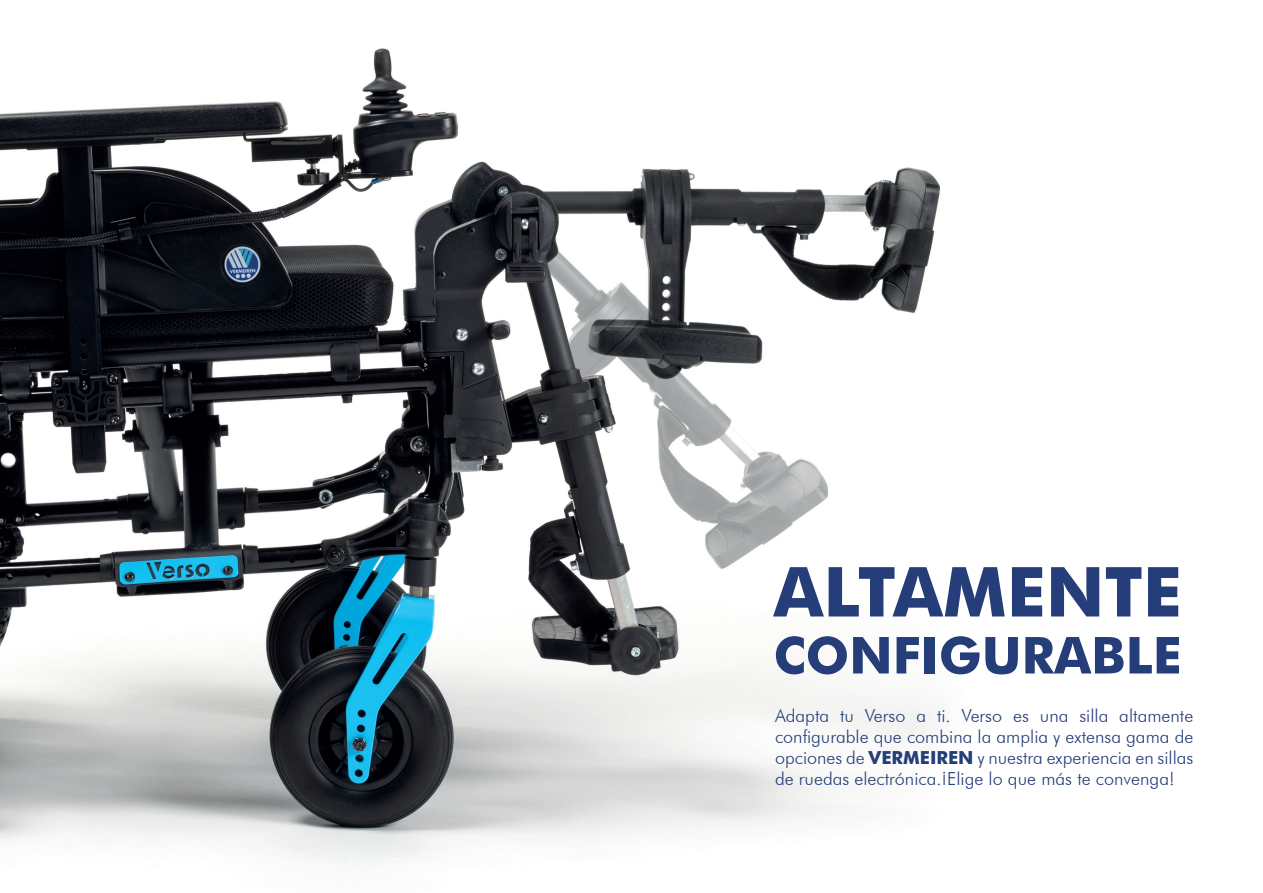
<style>
.page{position:relative;width:1263px;height:893px;background:#fff}
.page>*{position:absolute;margin:0;border:0;box-sizing:border-box;transform-origin:0 0}
.t1{font:700 69px "Futura BT";color:#253d79}
.t2{font:700 51px "Futura BT";color:#253d79}
.t3{font:300 18px/21px "Futura BT";color:#253d79;text-align:justify}
.s1{font-weight:700}
</style>
<div class="page">
<img style="left:0;top:48px;width:940px;height:817px">
<p class="t1" style="left:773px;top:550px;width:410px">ALTAMENTE</p>
<p class="t2" style="left:773px;top:624px;width:410px">CONFIGURABLE</p>
<p class="t3" style="left:775px;top:705px;width:420px">Adapta tu Verso a ti. Verso es una silla altamente configurable que combina la amplia y extensa gama de opciones de <span class="s1">VERMEIREN</span> y nuestra experiencia en sillas de ruedas electrónica.¡Elige lo que más te convenga!</p>
</div>
